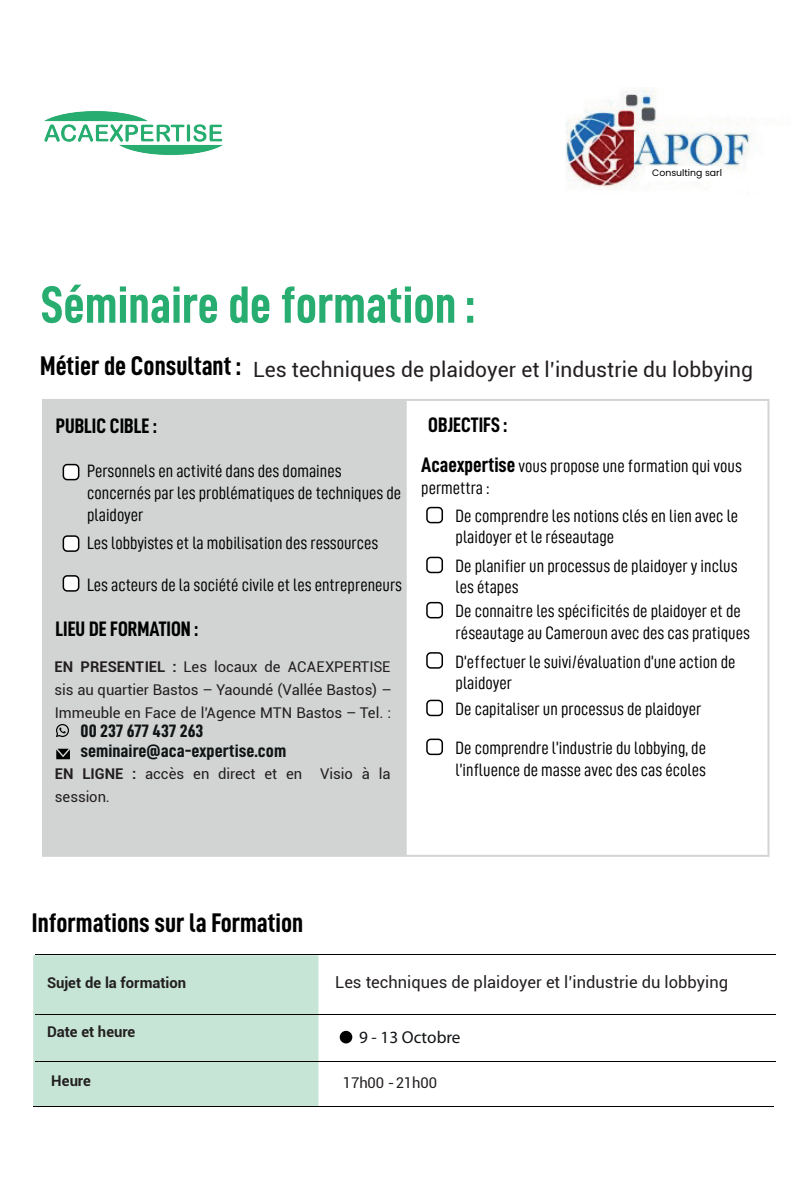
<style>
.page{position:relative;width:810px;height:1181px;background:#fff}
.page>*{position:absolute;margin:0;border:0;box-sizing:border-box;transform-origin:0 0}
.t1{font:52.5px "D DIN Condensed Bold";color:#27ad6f}
.t2{font:27px "D DIN Condensed Bold";color:#000001}
.t3{font:21px "Roboto";color:#231f20}
.t4{font:21px "D DIN Condensed Bold";color:#000001}
.t5{font:18px/21.6px "D DIN Condensed";color:#000001}
.t6{font:18px/20.4px "D DIN Condensed Bold";color:#101415;scale:1.1 1}
.t7{font:17.25px "Myriad Pro";color:#101315}
.t8{font:16.5px "Roboto";color:#231f20}
.t9{font:14.85px/23px "Roboto";color:#231f20;text-align:justify}
.t10{font:700 14.85px "Roboto";color:#231f20}
.t11{font:9.3px "Poppins";color:#000001}
.s1{font-weight:700}
.s2{font-family:"D DIN Condensed Bold";font-size:21px}
</style>
<div class="page">
<div style="left:33px;top:955px;width:285px;height:151px;background:#c6e5d7"></div>
<div style="left:43px;top:399px;width:363px;height:456px;background:#d2d4d3"></div>
<img style="left:44px;top:111px;width:179px;height:44px">
<hr style="left:42px;top:401px;width:2px;height:453px;background:#d2d4d3">
<hr style="left:405px;top:401px;width:2px;height:453px;background:#d2d4d3">
<hr style="left:767px;top:401px;width:2px;height:453px;background:#d2d4d3">
<hr style="left:42px;top:399px;width:727px;height:2px;background:#d2d4d3">
<hr style="left:42px;top:854px;width:727px;height:2px;background:#d2d4d3">
<div style="left:63px;top:576px;width:16px;height:15px;background:#fff;border-radius:4px"></div>
<div style="left:63px;top:575px;width:16px;height:16px;border:2px solid #000001;border-radius:4px"></div>
<div style="left:63px;top:464px;width:16px;height:15px;background:#fff;border-radius:4px"></div>
<div style="left:63px;top:464px;width:16px;height:16px;border:2px solid #000001;border-radius:4px"></div>
<div style="left:63px;top:536px;width:16px;height:15px;background:#fff;border-radius:4px"></div>
<div style="left:63px;top:535px;width:16px;height:17px;border:2px solid #000001;border-radius:4px"></div>
<div style="left:426px;top:507px;width:17px;height:16px;border:2px solid #000001;border-radius:4px"></div>
<div style="left:426px;top:556px;width:17px;height:17px;border:2px solid #000001;border-radius:4px"></div>
<div style="left:426px;top:602px;width:17px;height:16px;border:2px solid #000001;border-radius:4px"></div>
<div style="left:426px;top:652px;width:17px;height:16px;border:2px solid #000001;border-radius:4px"></div>
<div style="left:426px;top:699px;width:17px;height:17px;border:2px solid #000001;border-radius:4px"></div>
<div style="left:426px;top:738px;width:17px;height:17px;border:2px solid #000001;border-radius:4px"></div>
<hr style="left:35px;top:954px;width:740px;height:1px;background:#000001">
<hr style="left:35px;top:1013px;width:740px;height:1px;background:#000001">
<hr style="left:35px;top:1061px;width:740px;height:1px;background:#000001">
<hr style="left:34px;top:1106px;width:740px;height:1px;background:#000001">
<svg style="left:56px;top:748px;width:14px;height:11px"></svg>
<svg style="left:56px;top:724px;width:13px;height:13px"></svg>
<div style="left:340px;top:1030px;width:12px;height:13px;background:#000001;border-radius:50%"></div>
<img style="left:566px;top:88px;width:189px;height:101px">
<div style="left:646px;top:166px;width:73px;height:15px;background:#fff"></div>
<p class="t11" style="left:652px;top:167px;width:71px">Consulting sarl</p>
<h1 class="t1" style="left:41px;top:276px;width:435px">Séminaire de formation :</h1>
<h2 class="t2" style="left:40px;top:351px;width:202px">Métier de Consultant :</h2>
<p class="t3" style="left:253px;top:355px;width:501px">Les techniques de plaidoyer et l’industrie du lobbying</p>
<p class="t4" style="left:56px;top:414px;width:102px">PUBLIC CIBLE :</p>
<p class="t5" style="left:87px;top:460px;width:316px">Personnels en activité dans des domaines concernés par les problématiques de techniques de plaidoyer</p>
<p class="t5" style="left:87px;top:532px;width:293px">Les lobbyistes et la mobilisation des ressources</p>
<p class="t5" style="left:87px;top:573px;width:316px">Les acteurs de la société civile et les entrepreneurs</p>
<p class="t4" style="left:56px;top:617px;width:144px">LIEU DE FORMATION :</p>
<p class="t9" style="left:55px;top:654px;width:338px"><span class="s1">EN PRESENTIEL :</span> Les locaux de ACAEXPERTISE sis au quartier Bastos – Yaoundé (Vallée Bastos) – Immeuble en Face de l’Agence MTN Bastos – Tel. :<br>242 145 683 / 679 537 915</p>
<p class="t9" style="left:55px;top:762px;width:337px;line-height:22.2px"><span class="s1">EN LIGNE :</span> accès en direct et en Visio à la session.</p>
<p class="t6" style="left:80px;top:720px;width:189px">00 237 677 437 263 seminaire@aca-expertise.com</p>
<p class="t4" style="left:428px;top:413px;width:81px">OBJECTIFS :</p>
<p class="t5" style="left:421px;top:455px;width:322px"><span class="s2">Acaexpertise</span> vous propose une formation qui vous permettra :</p>
<p class="t5" style="left:456px;top:504px;width:284px">De comprendre les notions clés en lien avec le plaidoyer et le réseautage</p>
<p class="t5" style="left:456px;top:554px;width:284px">De planifier un processus de plaidoyer y inclus les étapes</p>
<p class="t5" style="left:456px;top:600px;width:296px">De connaitre les spécificités de plaidoyer et de réseautage au Cameroun avec des cas pratiques</p>
<p class="t5" style="left:456px;top:650px;width:281px">D’effectuer le suivi/évaluation d’une action de plaidoyer</p>
<p class="t5" style="left:456px;top:689px;width:252px;line-height:38.8px">De capitaliser un processus de plaidoyer<br>De comprendre l’industrie du lobbying, de</p>
<p class="t5" style="left:456px;top:758px;width:252px">l’influence de masse avec des cas écoles</p>
<h2 class="t2" style="left:32px;top:908px;width:273px">Informations sur la Formation</h2>
<p class="t10" style="left:47px;top:971px;width:141px">Sujet de la formation</p>
<p class="t10" style="left:47px;top:1021px;width:90px">Date et heure</p>
<p class="t8" style="left:335px;top:970px;width:394px">Les techniques de plaidoyer et l’industrie du lobbying</p>
<p class="t7" style="left:359px;top:1026px;width:103px">9 - 13 Octobre</p>
<p class="t10" style="left:51px;top:1069px;width:41px">Heure</p>
<p class="t9" style="left:343px;top:1071px;width:96px">17h00 -21h00</p>
</div>
